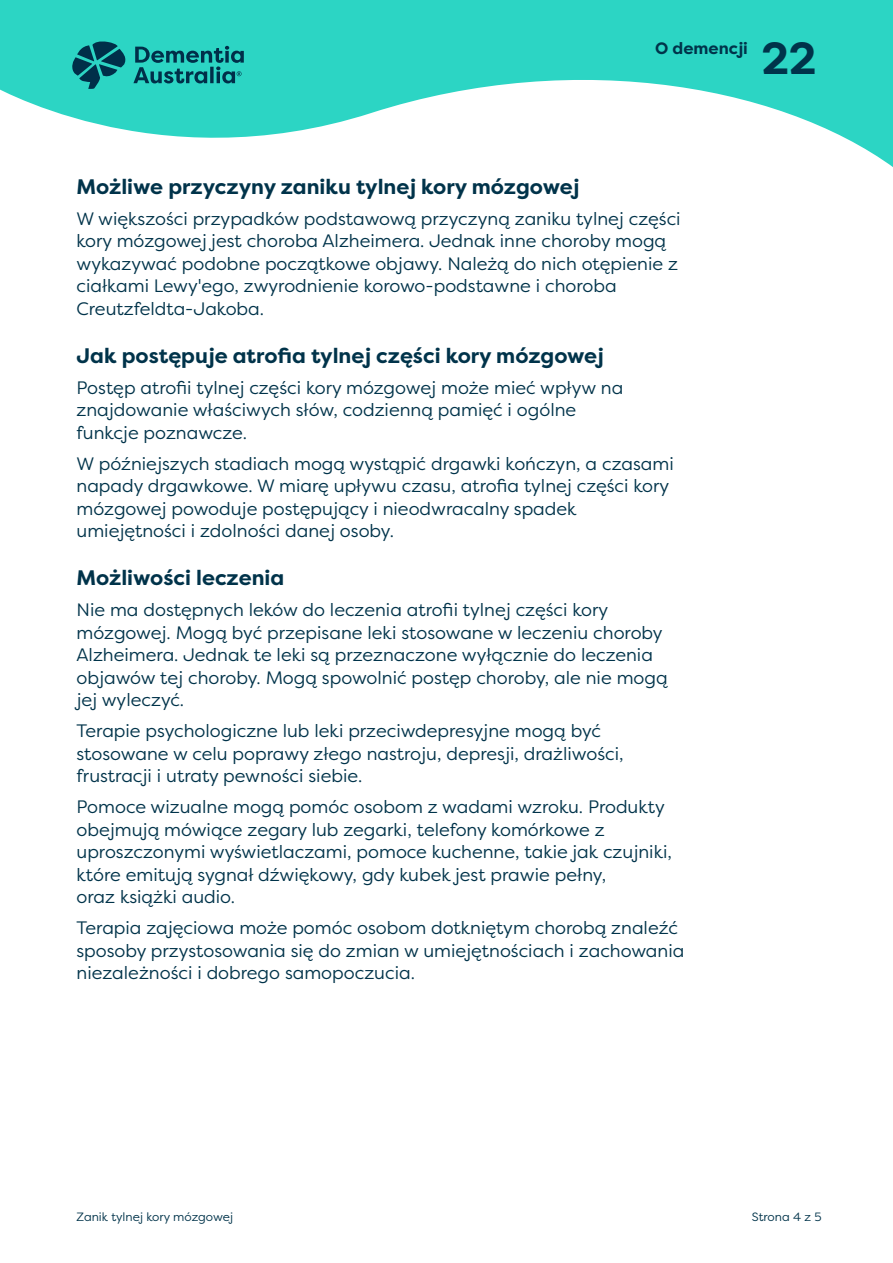
<style>
.page{position:relative;width:893px;height:1263px;background:#fff}
.page>*{position:absolute;margin:0;border:0;box-sizing:border-box;transform-origin:0 0}
.t1{font:700 45px "Filson Pro";color:#00334a}
.t2{font:700 21px "Filson Pro";color:#00334a}
.t3{font:18px/22.5px "Filson Pro";color:#00334a}
.t4{font:700 16.5px "Filson Pro";color:#00334a}
.t5{font:12px "Filson Pro";color:#00334a}
</style>
<div class="page">
<svg style="left:0;top:0;width:893px;height:167px;fill:#2cd5c4"></svg>
<svg style="left:72px;top:41px;width:172px;height:48px"></svg>
<p class="t4" style="left:655px;top:38px;width:94px">O demencji</p>
<h1 class="t1" style="left:761px;top:30px;width:56px">22</h1>
<p class="t2" style="left:77px;top:173px;width:504px">Możliwe przyczyny zaniku tylnej kory mózgowej</p>
<p class="t3" style="left:77px;top:207px;width:606px">W większości przypadków podstawową przyczyną zaniku tylnej części kory mózgowej jest choroba Alzheimera. Jednak inne choroby mogą wykazywać podobne początkowe objawy. Należą do nich otępienie z ciałkami Lewy'ego, zwyrodnienie korowo-podstawne i choroba Creutzfeldta-Jakoba.</p>
<p class="t2" style="left:77px;top:342px;width:529px">Jak postępuje atrofia tylnej części kory mózgowej</p>
<p class="t3" style="left:77px;top:376px;width:548px">Postęp atrofii tylnej części kory mózgowej może mieć wpływ na znajdowanie właściwych słów, codzienną pamięć i ogólne funkcje poznawcze.</p>
<p class="t3" style="left:77px;top:452px;width:599px">W późniejszych stadiach mogą wystąpić drgawki kończyn, a czasami napady drgawkowe. W miarę upływu czasu, atrofia tylnej części kory mózgowej powoduje postępujący i nieodwracalny spadek umiejętności i zdolności danej osoby.</p>
<p class="t2" style="left:77px;top:565px;width:209px">Możliwości leczenia</p>
<p class="t3" style="left:77px;top:598px;width:593px">Nie ma dostępnych leków do leczenia atrofii tylnej części kory mózgowej. Mogą być przepisane leki stosowane w leczeniu choroby Alzheimera. Jednak te leki są przeznaczone wyłącznie do leczenia objawów tej choroby. Mogą spowolnić postęp choroby, ale nie mogą jej wyleczyć.</p>
<p class="t3" style="left:77px;top:719px;width:549px">Terapie psychologiczne lub leki przeciwdepresyjne mogą być stosowane w celu poprawy złego nastroju, depresji, drażliwości, frustracji i utraty pewności siebie.</p>
<p class="t3" style="left:77px;top:795px;width:597px">Pomoce wizualne mogą pomóc osobom z wadami wzroku. Produkty obejmują mówiące zegary lub zegarki, telefony komórkowe z uproszczonymi wyświetlaczami, pomoce kuchenne, takie jak czujniki, które emitują sygnał dźwiękowy, gdy kubek jest prawie pełny,<br>oraz książki audio.</p>
<p class="t3" style="left:77px;top:916px;width:609px">Terapia zajęciowa może pomóc osobom dotkniętym chorobą znaleźć sposoby przystosowania się do zmian w umiejętnościach i zachowania niezależności i dobrego samopoczucia.</p>
<p class="t5" style="left:77px;top:1209px;width:158px">Zanik tylnej kory mózgowej</p>
<p class="t5" style="left:752px;top:1209px;width:71px">Strona 4 z 5</p>
</div>
